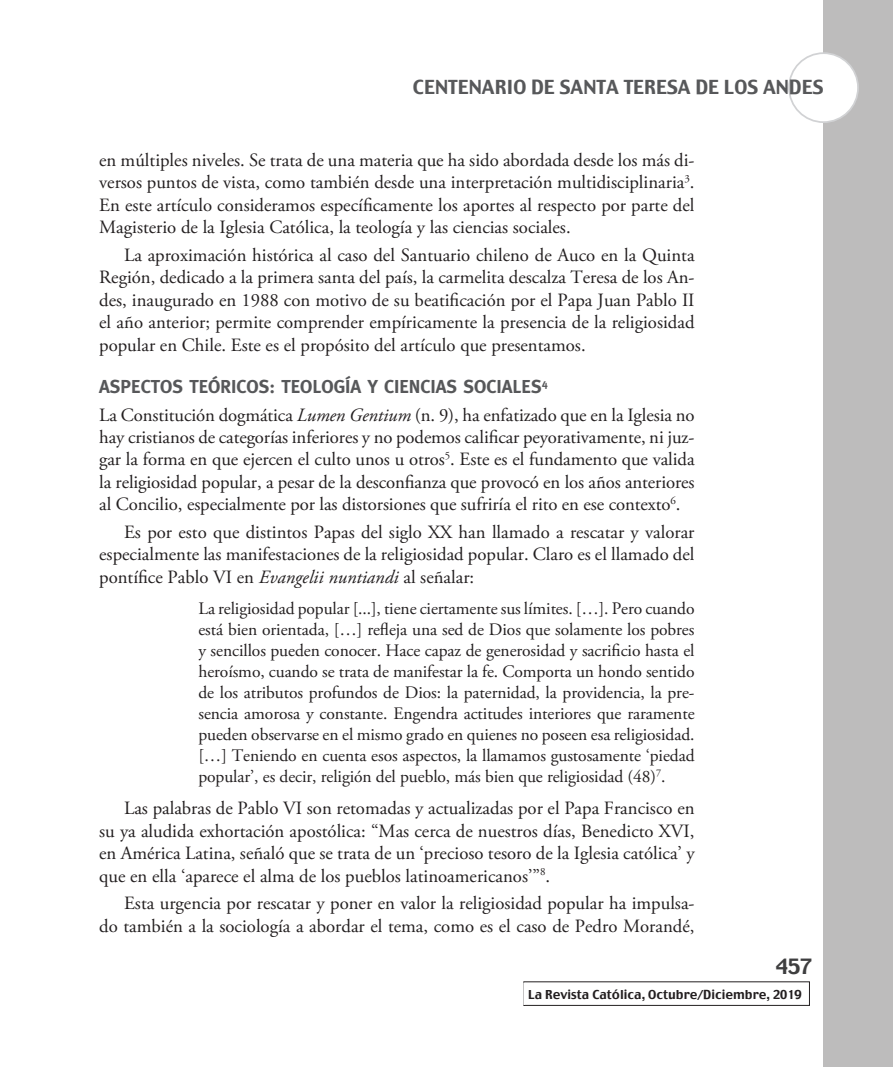
<style>
.page{position:relative;width:893px;height:1067px;background:#fff}
.page>*{position:absolute;margin:0;border:0;box-sizing:border-box;transform-origin:0 0}
.t1{font:21px "Charcoal";color:#3e3e3f}
.t2{font:19.25px "Charcoal";color:#57585a}
.Cuerpo{font:18.72px/22.4px "Adobe Garamond Pro";color:#231f20;text-align:justify}
.Cuerpo-2{font:700 18.72px "Meta";color:#57585a}
.Cuerpo-3{font:17.5px/21px "Adobe Garamond Pro";letter-spacing:-.005em;color:#231f20;text-align:justify}
.t3{font:12.25px "Charcoal";color:#231f20}
.s1{font-style:italic}
.s2{color:#fff}
</style>
<div class="page">
<div style="left:823px;top:0;width:70px;height:1067px;background:#bdbcbc"></div>
<div style="left:789px;top:53px;width:69px;height:69px;background:#fff;border-radius:50%"></div>
<div style="left:788px;top:52px;width:71px;height:71px;border:2px solid #d1d2d4;border-radius:50%"></div>
<p class="t2" style="left:413px;top:74px;width:412px">CENTENARIO DE SANTA TERESA DE LOS ANDES</p>
<p class="Cuerpo" style="left:99px;top:149px;width:597px">en múltiples niveles. Se trata de una materia que ha sido abordada desde los más di&shy;versos puntos de vista, como también desde una interpretación multidisciplinaria<sup>3</sup>.<br>En este artículo consideramos específicamente los aportes al respecto por parte del Magisterio de la Iglesia Católica, la teología y las ciencias sociales.</p>
<p class="Cuerpo" style="left:99px;top:244px;width:597px;text-indent:25px">La aproximación histórica al caso del Santuario chileno de Auco en la Quinta Región, dedicado a la primera santa del país, la carmelita descalza Teresa de los An&shy;des, inaugurado en 1988 con motivo de su beatificación por el Papa Juan Pablo II el año anterior; permite comprender empíricamente la presencia de la religiosidad popular en Chile. Este es el propósito del artículo que presentamos.</p>
<p class="Cuerpo-2" style="left:99px;top:376px;width:450px">ASPECTOS TEÓRICOS: TEOLOGÍA Y CIENCIAS SOCIALES<sup>4</sup></p>
<p class="Cuerpo" style="left:99px;top:404px;width:597px">La Constitución dogmática <span class="s1">Lumen Gentium</span> (n. 9), ha enfatizado que en la Iglesia no hay cristianos de categorías inferiores y no podemos calificar peyorativamente, ni juz&shy;gar la forma en que ejercen el culto unos u otros<sup>5</sup>. Este es el fundamento que valida la religiosidad popular, a pesar de la desconfianza que provocó en los años anteriores al Concilio, especialmente por las distorsiones que sufriría el rito en ese contexto<sup>6</sup>.</p>
<p class="Cuerpo" style="left:99px;top:521px;width:597px;text-indent:25px">Es por esto que distintos Papas del siglo XX han llamado a rescatar y valorar especialmente las manifestaciones de la religiosidad popular. Claro es el llamado del pontífice Pablo VI en <span class="s1">Evangelii nuntiandi</span> al señalar:</p>
<p class="Cuerpo-3" style="left:198px;top:598px;width:498px">La religiosidad popular [...], tiene ciertamente sus límites. […]. Pero cuando está bien orientada, […] refleja una sed de Dios que solamente los pobres y sencillos pueden conocer. Hace capaz de generosidad y sacrificio hasta el heroísmo, cuando se trata de manifestar la fe. Comporta un hondo sentido de los atributos profundos de Dios: la paternidad, la providencia, la pre&shy;sencia amorosa y constante. Engendra actitudes interiores que raramente pueden observarse en el mismo grado en quienes no poseen esa religiosidad. […] Teniendo en cuenta esos aspectos, la llamamos gustosamente ‘piedad popular’, es decir, religión del pueblo, más bien que religiosidad (48)<sup>7</sup>.</p>
<p class="Cuerpo" style="left:99px;top:797px;width:597px;text-indent:25px">Las palabras de Pablo VI son retomadas y actualizadas por el Papa Francisco en su ya aludida exhortación apostólica: “Mas cerca de nuestros días, Benedicto XVI, en América Latina, señaló que se trata de un ‘precioso tesoro de la Iglesia católica’ y que en ella ‘aparece el alma de los pueblos latinoamericanos’”<sup>8</sup>.</p>
<p class="Cuerpo" style="left:99px;top:892px;width:597px;text-align:right">Esta urgencia por rescatar y poner en valor la religiosidad popular ha impulsa-<br>do también a la sociología a abordar el tema, como es el caso de Pedro Morandé,</p>
<p class="t1" style="left:776px;top:952px;width:38px">457</p>
<p class="t3" style="left:528px;top:986px;width:286px">La Revista Católica, Octubre/Diciembre, 2019 <span class="s2">d</span></p>
</div>
